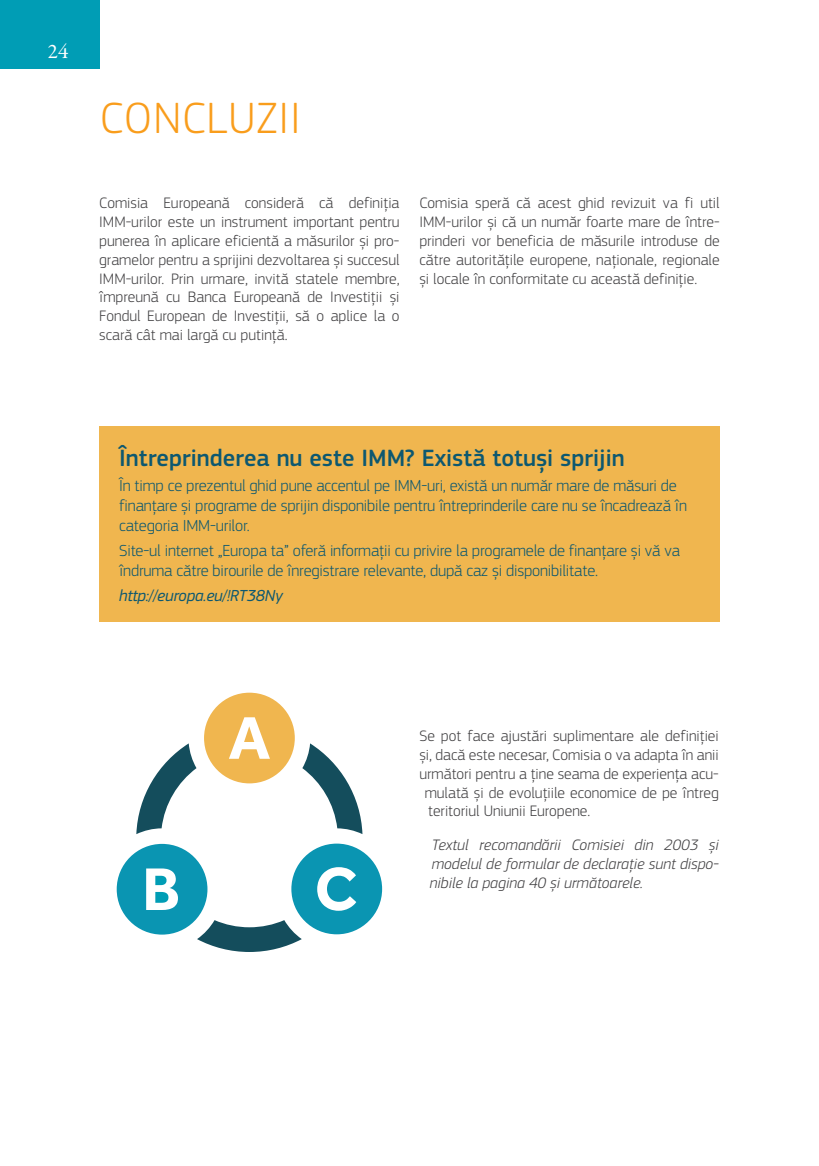
<style>
.page{position:relative;width:819px;height:1166px;background:#fff}
.page>*{position:absolute;margin:0;border:0;box-sizing:border-box;transform-origin:0 0}
.title_1{font:300 45.5px "EC Square Sans Pro";letter-spacing:.02em;color:#f99d1c}
.box_title{font:500 24.5px "EC Square Sans Pro";color:#0d5870}
.t1{font:21px "Garamond Premr Pro";color:#fff}
.box_body{font:300 16.62px/19.9px "EC Square Sans Pro";letter-spacing:-.01em;color:#0d5870}
.box_body-2{font:italic 16.62px "EC Square Sans Pro";letter-spacing:-.01em;color:#0d5870}
.body{font:300 15.75px/18.9px "EC Square Sans Pro";color:#414042;text-align:justify}
.body-2{font:italic 300 15.75px/18.9px "EC Square Sans Pro";color:#414042;text-align:justify}
</style>
<div class="page">
<div style="left:0;top:0;width:99px;height:68px;background:#009db5"></div>
<div style="left:99px;top:426px;width:620px;height:196px;background:#f0b64f"></div>
<svg style="left:136px;top:743px;width:60px;height:91px"></svg>
<svg style="left:302px;top:743px;width:60px;height:91px"></svg>
<svg style="left:204px;top:693px;width:91px;height:90px"></svg>
<svg style="left:117px;top:843px;width:265px;height:109px"></svg>
<h3 class="t1" style="left:48px;top:39px;width:22px">24</h3>
<p class="title_1" style="left:100px;top:92px;width:203px">CONCLUZII</p>
<p class="body" style="left:99px;top:193px;width:302px">Comisia Europeană consideră că definiția IMM-urilor este un instrument important pentru punerea în aplicare eficientă a măsurilor și pro&shy;gramelor pentru a sprijini dezvoltarea și succesul IMM-urilor. Prin urmare, invită statele membre, împreună cu Banca Europeană de Investiții și Fondul European de Investiții, să o aplice la o scară cât mai largă cu putință.</p>
<p class="body" style="left:419px;top:193px;width:302px">Comisia speră că acest ghid revizuit va fi util IMM-urilor și că un număr foarte mare de între&shy;prinderi vor beneficia de măsurile introduse de către autoritățile europene, naționale, regionale și locale în conformitate cu această definiție.</p>
<p class="box_title" style="left:119px;top:444px;width:507px">Întreprinderea nu este IMM? Există totuși sprijin</p>
<p class="box_body" style="left:119px;top:475px;width:569px">În timp ce prezentul ghid pune accentul pe IMM-uri, există un număr mare de măsuri de finanțare și programe de sprijin disponibile pentru întreprinderile care nu se încadrează în categoria IMM-urilor.</p>
<p class="box_body" style="left:119px;top:540px;width:562px">Site-ul internet „Europa ta” oferă informații cu privire la programele de finanțare și vă va îndruma către birourile de înregistrare relevante, după caz și disponibilitate.</p>
<p class="box_body-2" style="left:119px;top:586px;width:165px">http://europa.eu/!RT38Ny</p>
<p class="body" style="left:419px;top:726px;width:301px">Se pot face ajustări suplimentare ale definiției</p>
<p class="body" style="left:419px;top:745px;width:301px">și, dacă este necesar, Comisia o va adapta în anii</p>
<p class="body" style="left:419px;top:764px;width:301px">următori pentru a ține seama de experiența acu-</p>
<p class="body" style="left:424px;top:783px;width:295px">mulată și de evoluțiile economice de pe întreg</p>
<p class="body" style="left:428px;top:802px;width:164px">teritoriul Uniunii Europene.</p>
<p class="body-2" style="left:430px;top:835px;width:290px">Textul recomandării Comisiei din 2003 și modelul de formular de declarație sunt dispo&shy;nibile la pagina 40 și următoarele.</p>
</div>
